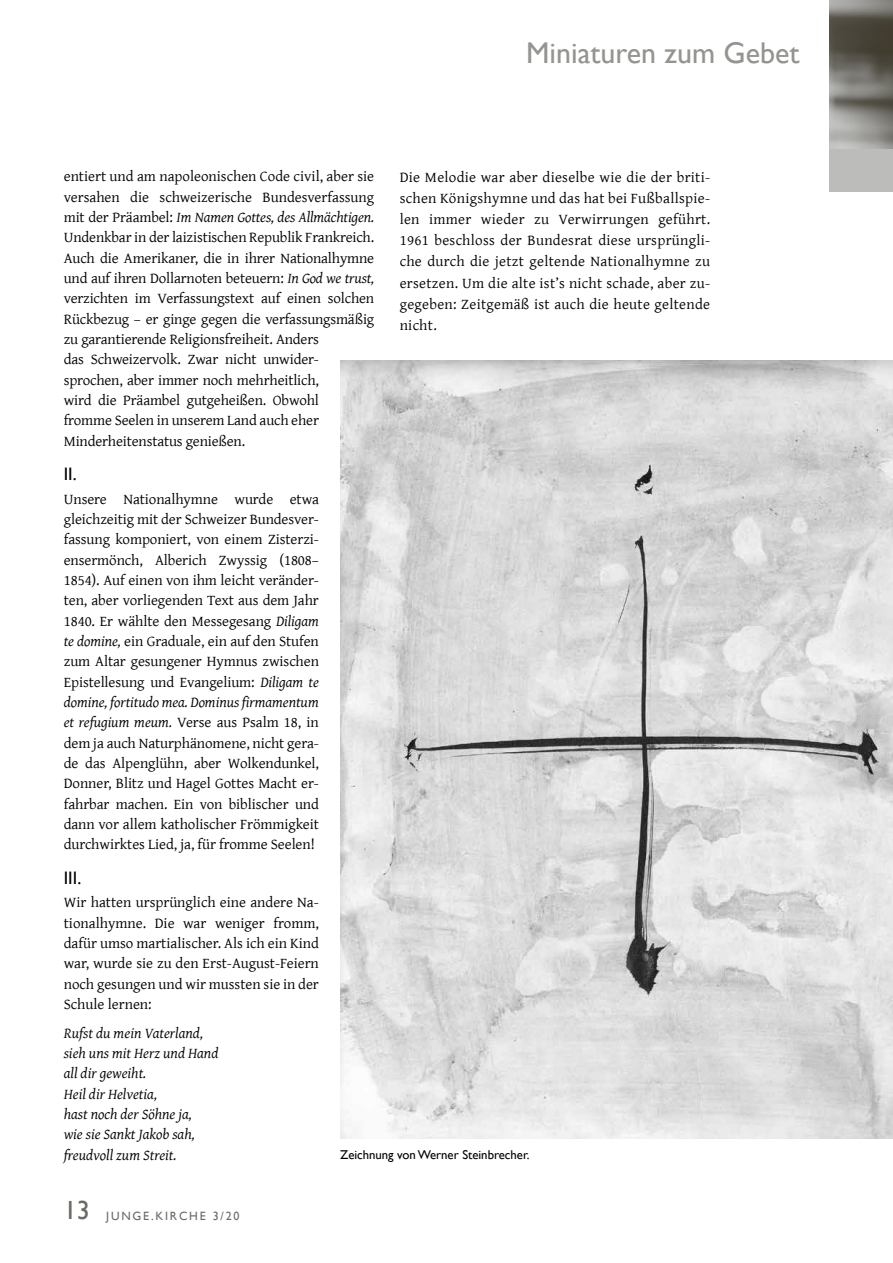
<style>
.page{position:relative;width:893px;height:1263px;background:#fff}
.page>*{position:absolute;margin:0;border:0;box-sizing:border-box;transform-origin:0 0}
.t1{font:30px "Gill Sans";color:#959490}
.t2{font:18px "Gill Sans";color:#000}
.t3{font:15px/20.2px "Gentium";letter-spacing:-.01em;color:#000;text-align:justify}
.t4{font:italic 15px/20.2px "Gentium";color:#000}
.t5{font:12.75px "Gill Sans";color:#000}
.t6{font:12px "Gill Sans";letter-spacing:.15em;color:#6d6a63}
.s1{font-style:italic}
.s2{font-size:26.25px}
</style>
<div class="page">
<div style="left:829px;top:149px;width:64px;height:42px;background:#bcbcba"></div>
<img style="left:829px;top:0;width:64px;height:149px">
<img style="left:340px;top:360px;width:553px;height:778px">
<h1 class="t1" style="left:526px;top:35px;width:275px">Miniaturen zum Gebet</h1>
<p class="t3" style="left:64px;top:166px;width:312px;text-align:left">entiert und am napoleonischen Code civil, aber sie versahen die schweizerische Bundesverfassung mit der Präambel: <span class="s1">Im Namen Gottes, des Allmächtigen.<br></span>Undenkbar in der laizistischen Republik Frankreich.<br>Auch die Amerikaner, die in ihrer Nationalhymne und auf ihren Dollarnoten beteuern: <span class="s1">In God we trust, </span>verzichten im Verfassungstext auf einen solchen Rückbezug – er ginge gegen die verfassungsmäßig zu garantierende Religionsfreiheit. Anders<br>das Schweizervolk. Zwar nicht unwider&shy;sprochen, aber immer noch mehrheitlich,<br>wird die Präambel gutgeheißen. Obwohl<br>fromme Seelen in unserem Land auch eher Minderheitenstatus genießen.</p>
<p class="t2" style="left:64px;top:464px;width:14px">II.</p>
<p class="t3" style="left:64px;top:488px;width:257px">Unsere Nationalhymne wurde etwa gleichzeitig mit der Schweizer Bundesver&shy;fassung komponiert, von einem Zisterzi&shy;ensermönch, Alberich Zwyssig (1808– 1854). Auf einen von ihm leicht veränder&shy;ten, aber vorliegenden Text aus dem Jahr 1840. Er wählte den Messegesang <span class="s1">Diligam te domine,</span> ein Graduale, ein auf den Stufen zum Altar gesungener Hymnus zwischen Epistellesung und Evangelium: <span class="s1">Diligam te domine, fortitudo mea. Dominus firmamentum et refugium meum.</span> Verse aus Psalm 18, in dem ja auch Naturphänomene, nicht gera&shy;de das Alpenglühn, aber Wolkendunkel, Donner, Blitz und Hagel Gottes Macht er&shy;fahrbar machen. Ein von biblischer und dann vor allem katholischer Frömmigkeit durchwirktes Lied, ja, für fromme Seelen!</p>
<p class="t2" style="left:64px;top:867px;width:19px">III.</p>
<p class="t3" style="left:64px;top:891px;width:257px">Wir hatten ursprünglich eine andere Na&shy;tionalhymne. Die war weniger fromm, dafür umso martialischer. Als ich ein Kind war, wurde sie zu den Erst-August-Feiern noch gesungen und wir mussten sie in der Schule lernen:</p>
<p class="t4" style="left:64px;top:1022px;width:156px">Rufst du mein Vaterland, sieh uns mit Herz und Hand all dir geweiht.<br>Heil dir Helvetia,<br>hast noch der Söhne ja,<br>wie sie Sankt Jakob sah, freudvoll zum Streit.</p>
<p class="t3" style="left:400px;top:165px;width:312px;line-height:21.1px">Die Melodie war aber dieselbe wie die der briti&shy;schen Königshymne und das hat bei Fußballspie&shy;len immer wieder zu Verwirrungen geführt.<br>1961 beschloss der Bundesrat diese ursprüngli&shy;che durch die jetzt geltende Nationalhymne zu ersetzen. Um die alte ist’s nicht schade, aber zu&shy;gegeben: Zeitgemäß ist auch die heute geltende nicht.</p>
<p class="t5" style="left:340px;top:1147px;width:191px">Zeichnung von Werner Steinbrecher.</p>
<p class="t6" style="left:64px;top:1209px;width:177px"><span class="s2">13</span> JUNGE.KIRCHE 3/20</p>
</div>
